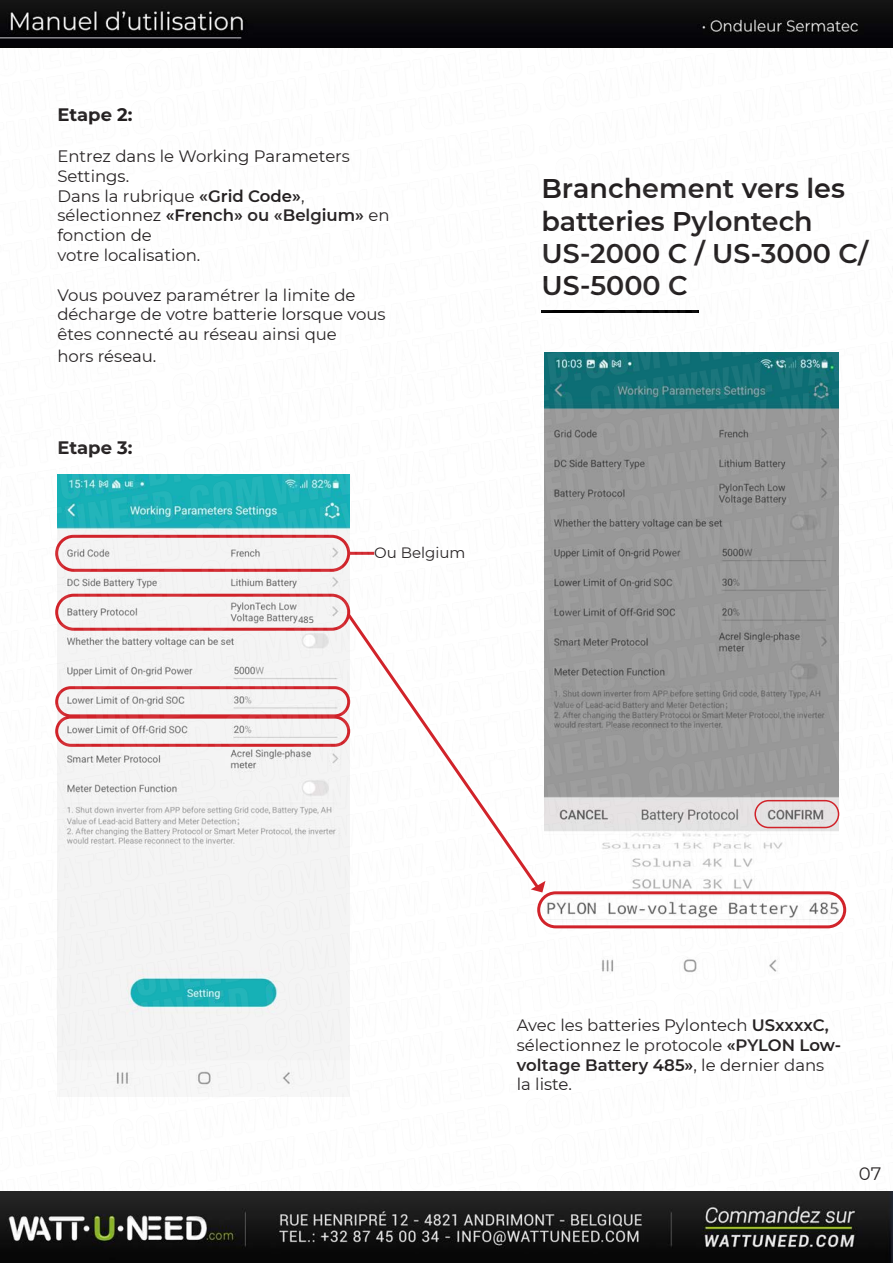
<style>
.page{position:relative;width:893px;height:1263px;background:#fff}
.page>*{position:absolute;margin:0;border:0;box-sizing:border-box;transform-origin:0 0}
.t1{font:600 27px/32.4px "Montserrat";color:#231f20}
.t2{font:700 18px "Montserrat";color:#231f20}
.t3{font:18px "Montserrat";color:#231f20}
.t4{font:16.5px/19.8px "Montserrat";color:#231f20}
.t5{font:15px "Montserrat";color:#231f20}
.t6{font:9px "Noto Sans";color:#595959}
.s1{font-weight:600}
</style>
<div class="page">
<img style="left:0;top:47px;width:893px;height:1050px">
<div style="left:537px;top:891px;width:309px;height:37px;border:3px solid #d1232a;border-radius:17px"></div>
<svg style="left:344px;top:611px;width:197px;height:280px"></svg>
<svg style="left:531px;top:881px;width:14px;height:11px"></svg>
<div style="left:754px;top:800px;width:85px;height:28px;border:2px solid #d1232a;border-radius:13px"></div>
<img style="left:0;top:1191px;width:893px;height:72px">
<img style="left:0;top:0;width:893px;height:47px">
<p class="t2" style="left:57px;top:101px;width:77px">Etape 2:</p>
<p class="t4" style="left:57px;top:146px;width:334px">Entrez dans le Working Parameters<br>Settings.<br>Dans la rubrique <span class="s1">«Grid Code»</span>, sélectionnez <span class="s1">«French» ou «Belgium»</span> en fonction de<br>votre localisation.</p>
<p class="t4" style="left:57px;top:284px;width:330px">Vous pouvez paramétrer la limite de décharge de votre batterie lorsque vous êtes connecté au réseau ainsi que</p>
<p class="t4" style="left:57px;top:345px;width:100px">hors réseau.</p>
<p class="t2" style="left:57px;top:434px;width:77px">Etape 3:</p>
<p class="t6" style="left:298px;top:614px;width:17px">485</p>
<p class="t5" style="left:374px;top:542px;width:93px">Ou Belgium</p>
<h1 class="t1" style="left:541px;top:171px;width:328px">Branchement vers les batteries Pylontech<br>US-2000 C / US-3000 C/<br>US-5000 C</h1>
<p class="t4" style="left:517px;top:1015px;width:326px">Avec les batteries Pylontech <span class="s1">USxxxxC, </span>sélectionnez le protocole <span class="s1">«PYLON Low&shy;voltage Battery 485»</span>, le dernier dans la liste.</p>
<p class="t3" style="left:859px;top:1161px;width:24px">07</p>
</div>
